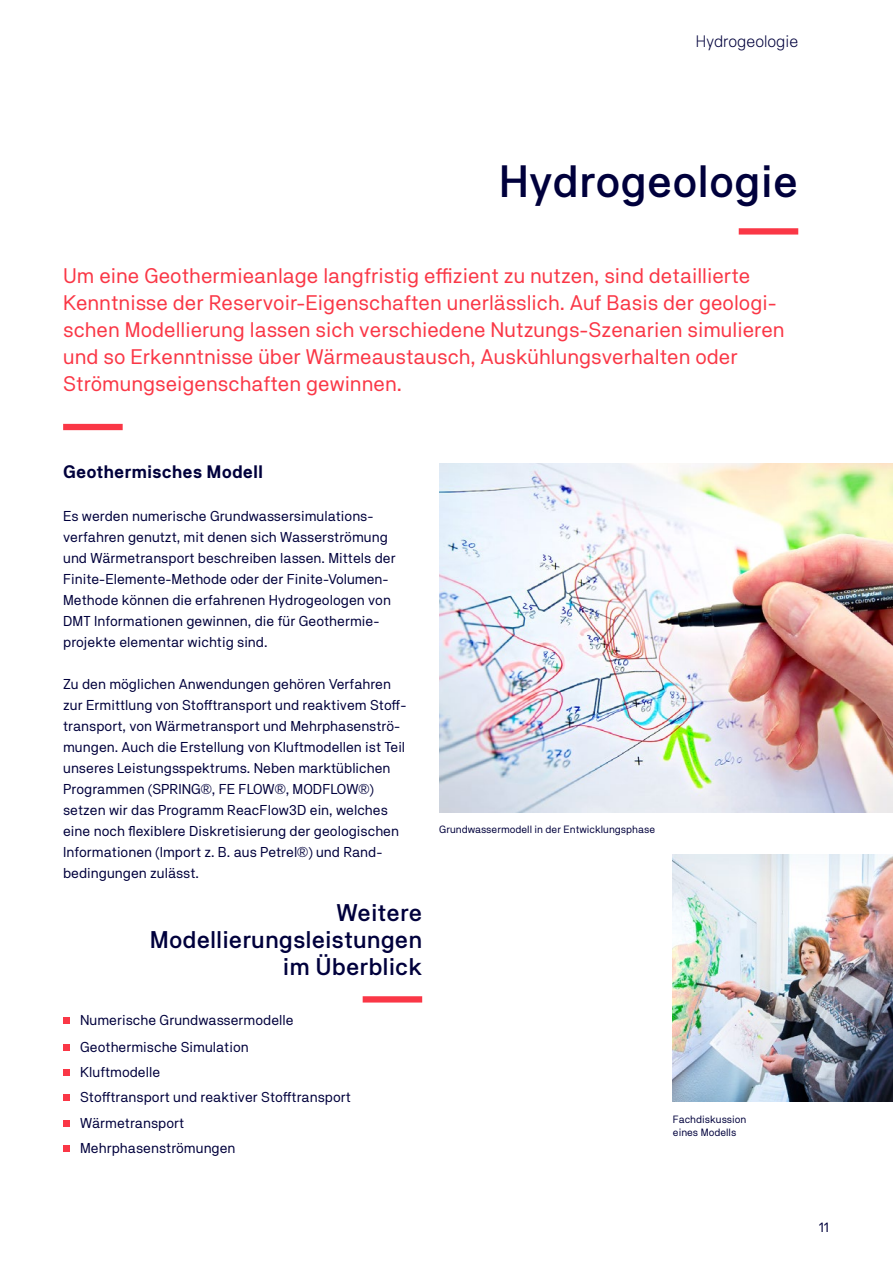
<style>
.page{position:relative;width:893px;height:1263px;background:#fff}
.page>*{position:absolute;margin:0;border:0;box-sizing:border-box;transform-origin:0 0}
.t1{font:500 45px "TNG Pro";color:#00003c}
.t2{font:500 24px/27px "TNG Pro";color:#00003c;text-align:right}
.t3{font:21px/27px "TNG Pro";color:#fa3746}
.t4{font:700 18px "TNG Pro";letter-spacing:-.005em;color:#00003c}
.t5{font:300 16.5px "TNG Pro";color:#00003c}
.t6{font:14.25px/21px "TNG Pro";color:#00003c}
.t7{font:13.5px "TNG Pro";color:#00003c}
.t8{font:10.5px/13.5px "TNG Pro";color:#00003c}
</style>
<div class="page">
<img style="left:439px;top:463px;width:454px;height:349px">
<div style="left:739px;top:228px;width:59px;height:7px;background:#fa3746"></div>
<div style="left:63px;top:424px;width:60px;height:6px;background:#fa3746"></div>
<div style="left:63px;top:1017px;width:7px;height:6px;background:#fa3746"></div>
<div style="left:63px;top:1044px;width:7px;height:6px;background:#fa3746"></div>
<div style="left:63px;top:1069px;width:7px;height:7px;background:#fa3746"></div>
<div style="left:63px;top:1095px;width:7px;height:6px;background:#fa3746"></div>
<div style="left:63px;top:1120px;width:7px;height:6px;background:#fa3746"></div>
<div style="left:63px;top:1145px;width:7px;height:7px;background:#fa3746"></div>
<img style="left:673px;top:855px;width:220px;height:246px">
<div style="left:363px;top:996px;width:59px;height:6px;background:#fa3746"></div>
<p class="t5" style="left:696px;top:32px;width:104px">Hydrogeologie</p>
<h1 class="t1" style="left:499px;top:154px;width:301px">Hydrogeologie</h1>
<p class="t3" style="left:63px;top:262px;width:723px">Um eine Geothermieanlage langfristig effizient zu nutzen, sind detaillierte Kenntnisse der Reservoir-Eigenschaften unerlässlich. Auf Basis der geologi&shy;schen Modellierung lassen sich verschiedene Nutzungs-Szenarien simulieren und so Erkenntnisse über Wärmeaustausch, Auskühlungsverhalten oder Strömungseigenschaften gewinnen.</p>
<p class="t4" style="left:63px;top:461px;width:202px">Geothermisches Modell</p>
<p class="t6" style="left:63px;top:505px;width:334px">Es werden numerische Grundwassersimulations&shy;verfahren genutzt, mit denen sich Wasserströmung und Wärmetransport beschreiben lassen. Mittels der Finite-Elemente-Methode oder der Finite-Volumen-Methode können die erfahrenen Hydrogeologen von DMT Informationen gewinnen, die für Geothermie&shy;projekte elementar wichtig sind.</p>
<p class="t6" style="left:63px;top:673px;width:345px">Zu den möglichen Anwendungen gehören Verfahren zur Ermittlung von Stofftransport und reaktivem Stoff&shy;transport, von Wärmetransport und Mehrphasenströ&shy;mungen. Auch die Erstellung von Kluftmodellen ist Teil unseres Leistungsspektrums. Neben marktüblichen Programmen (SPRING®, FE FLOW®, MODFLOW®) setzen wir das Programm ReacFlow3D ein, welches eine noch flexiblere Diskretisierung der geologischen Informationen (Import z. B. aus Petrel®) und Rand&shy;bedingungen zulässt.</p>
<h2 class="t2" style="left:150px;top:899px;width:274px">Weitere<br>Modellierungsleistungen im Überblick</h2>
<p class="t6" style="left:80px;top:1006px;width:215px;line-height:27.5px">Numerische Grundwassermodelle<br>Geothermische Simulation</p>
<p class="t6" style="left:80px;top:1059px;width:272px;line-height:25.2px">Kluftmodelle<br>Stofftransport und reaktiver Stofftransport<br>Wärmetransport<br>Mehrphasenströmungen</p>
<p class="t8" style="left:439px;top:823px;width:217px">Grundwassermodell in der Entwicklungsphase</p>
<p class="t8" style="left:673px;top:1112px;width:75px">Fachdiskussion eines Modells</p>
<p class="t7" style="left:819px;top:1219px;width:12px">11</p>
</div>
